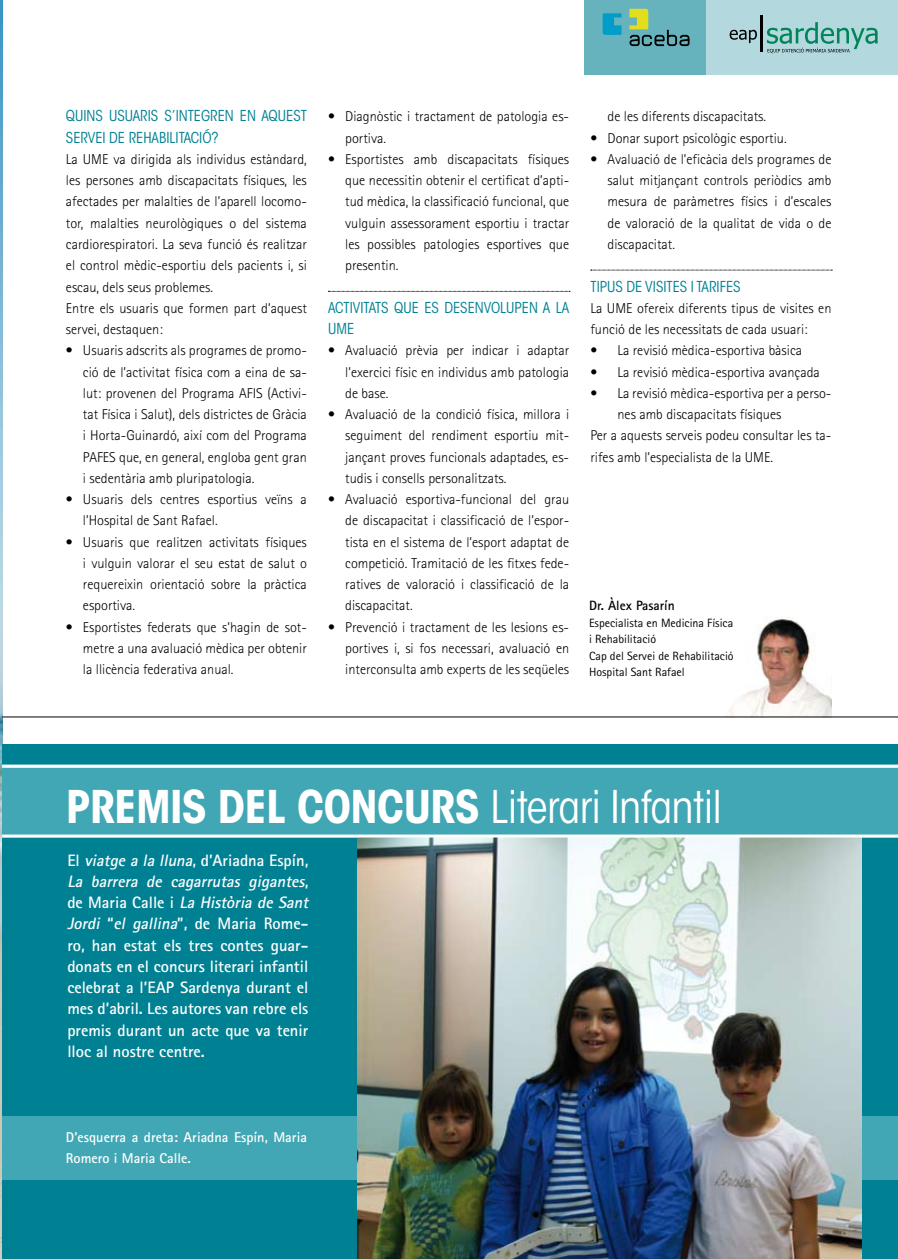
<style>
.page{position:relative;width:898px;height:1259px;background:#fff}
.page>*{position:absolute;margin:0;border:0;box-sizing:border-box;transform-origin:0 0}
.t1{font:700 condensed 44.7px "ITC Avant Garde Std";letter-spacing:-.015em;color:#fff}
.t2{font:700 16.5px/21.3px "Rotis Sans Serif";color:#fff}
.t3{font:condensed 15px/21.3px "ITC Avant Garde Std";color:#008193}
.t4{font:300 14.25px/21.3px "Rotis Sans Serif";color:#000;text-align:justify}
.t5{font:700 14.25px/21.3px "Rotis Sans Serif";color:#fff}
.t6{font:700 13.5px "Rotis Sans Serif";color:#000}
.t7{font:12px/16.5px "Rotis Sans Serif";color:#000}
.s1{font-weight:400}
.s2{font-style:italic}
</style>
<div class="page">
<img style="left:0;top:1px;width:2px;height:1255px">
<img style="left:725px;top:617px;width:106px;height:100px">
<svg style="left:328px;top:291px;width:242px;height:1px"></svg>
<svg style="left:591px;top:270px;width:241px;height:1px"></svg>
<div style="left:2px;top:744px;width:896px;height:515px;background:#008193"></div>
<div style="left:2px;top:765px;width:896px;height:73px;background:#42a7b4"></div>
<div style="left:2px;top:1116px;width:896px;height:64px;background:#42a7b4"></div>
<img style="left:358px;top:837px;width:503px;height:422px">
<hr style="left:2px;top:717px;width:896px;height:1px;background:#000">
<hr style="left:2px;top:765px;width:896px;height:3px;background:#fff">
<hr style="left:2px;top:834px;width:896px;height:3px;background:#fff">
<div style="left:689px;top:0;width:209px;height:75px;background:#b3d9df"></div>
<svg style="left:729px;top:30px;width:28px;height:13px"></svg>
<hr style="left:760px;top:16px;width:2px;height:36px;background:#000">
<svg style="left:767px;top:22px;width:110px;height:31px"></svg>
<div style="left:584px;top:0;width:121px;height:75px;background:#66b3be"></div>
<svg style="left:602px;top:13px;width:19px;height:22px"></svg>
<svg style="left:629px;top:9px;width:60px;height:37px"></svg>
<p class="t3" style="left:66px;top:105px;width:242px">QUINS USUARIS S’INTEGREN EN AQUEST<br>SERVEI DE REHABILITACIÓ?</p>
<p class="t4" style="left:66px;top:148px;width:242px;text-align:left">La UME va dirigida als individus estàndard, les persones amb discapacitats físiques, les afectades per malalties de l’aparell locomo&shy;tor, malalties neurològiques o del sistema cardiorespiratori. La seva funció és realitzar el control mèdic-esportiu dels pacients i, si escau, dels seus problemes.<br>Entre els usuaris que formen part d’aquest servei, destaquen:</p>
<p class="t4" style="left:83px;top:340px;width:225px;text-indent:-17px">• Usuaris adscrits als programes de promo&shy;ció de l’activitat física com a eina de sa&shy;lut: provenen del Programa AFIS (Activi&shy;tat Física i Salut), dels districtes de Gràcia i Horta-Guinardó, així com del Programa PAFES que, en general, engloba gent gran i sedentària amb pluripatologia.</p>
<p class="t4" style="left:83px;top:489px;width:225px;text-indent:-17px">• Usuaris dels centres esportius veïns a l’Hospital de Sant Rafael.</p>
<p class="t4" style="left:83px;top:531px;width:225px;text-indent:-17px">• Usuaris que realitzen activitats físiques i vulguin valorar el seu estat de salut o requereixin orientació sobre la pràctica esportiva.</p>
<p class="t4" style="left:83px;top:616px;width:225px;text-indent:-17px">• Esportistes federats que s’hagin de sot&shy;metre a una avaluació mèdica per obtenir la llicència federativa anual.</p>
<p class="t4" style="left:345px;top:106px;width:225px;text-indent:-17px">• Diagnòstic i tractament de patologia es&shy;portiva.</p>
<p class="t4" style="left:345px;top:148px;width:225px;text-indent:-17px">• Esportistes amb discapacitats físiques que necessitin obtenir el certificat d’apti&shy;tud mèdica, la classificació funcional, que vulguin assessorament esportiu i tractar les possibles patologies esportives que presentin.</p>
<p class="t3" style="left:328px;top:297px;width:242px">ACTIVITATS QUE ES DESENVOLUPEN A LA<br>UME</p>
<p class="t4" style="left:345px;top:340px;width:225px;text-indent:-17px">• Avaluació prèvia per indicar i adaptar l’exercici físic en individus amb patologia de base.</p>
<p class="t4" style="left:345px;top:404px;width:225px;text-indent:-17px">• Avaluació de la condició física, millora i seguiment del rendiment esportiu mit&shy;jançant proves funcionals adaptades, es&shy;tudis i consells personalitzats.</p>
<p class="t4" style="left:345px;top:489px;width:225px;text-indent:-17px">• Avaluació esportiva-funcional del grau de discapacitat i classificació de l’espor&shy;tista en el sistema de l’esport adaptat de competició. Tramitació de les fitxes fede&shy;ratives de valoració i classificació de la discapacitat.</p>
<p class="t4" style="left:345px;top:616px;width:225px;text-indent:-17px">• Prevenció i tractament de les lesions es&shy;portives i, si fos necessari, avaluació en interconsulta amb experts de les seqüeles</p>
<p class="t4" style="left:607px;top:106px;width:160px">de les diferents discapacitats.</p>
<p class="t4" style="left:590px;top:127px;width:198px">• Donar suport psicològic esportiu.</p>
<p class="t4" style="left:607px;top:148px;width:225px;text-indent:-17px">• Avaluació de l’eficàcia dels programes de salut mitjançant controls periòdics amb mesura de paràmetres físics i d’escales de valoració de la qualitat de vida o de discapacitat.</p>
<p class="t3" style="left:590px;top:275px;width:152px">TIPUS DE VISITES I TARIFES</p>
<p class="t4" style="left:590px;top:297px;width:242px">La UME ofereix diferents tipus de visites en funció de les necessitats de cada usuari:</p>
<p class="t4" style="left:590px;top:340px;width:213px">• La revisió mèdica-esportiva bàsica</p>
<p class="t4" style="left:590px;top:361px;width:231px">• La revisió mèdica-esportiva avançada</p>
<p class="t4" style="left:590px;top:382px;width:242px">• La revisió mèdica-esportiva per a perso-</p>
<p class="t4" style="left:617px;top:404px;width:165px">nes amb discapacitats físiques</p>
<p class="t4" style="left:590px;top:425px;width:242px">Per a aquests serveis podeu consultar les ta-</p>
<p class="t4" style="left:590px;top:446px;width:184px">rifes amb l’especialista de la UME.</p>
<p class="t6" style="left:589px;top:597px;width:87px">Dr. Àlex Pasarín</p>
<p class="t7" style="left:589px;top:614px;width:146px">Especialista en Medicina Física i Rehabilitació<br>Cap del Servei de Rehabilitació<br>Hospital Sant Rafael</p>
<h1 class="t1" style="left:66px;top:778px;width:658px">PREMIS DEL CONCURS <span class="s1">LITERARI INFANTIL</span></h1>
<p class="t2" style="left:67px;top:849px;width:246px">El <span class="s2">viatge a la lluna</span>, d’Ariadna Espín, <span class="s2">La barrera de cagarrutas gigantes</span>, d e M a r i a Ca l l e i <span class="s2">La Història de Sant Jordi</span> “<span class="s2">el gallina</span>” , d e M a ri a Ro m e&shy;ro, han estat els tres contes guar&shy;donats en el concurs literari infantil celebrat a l’EAP Sardenya durant el mes d’abril. Les autores van rebre els premis durant un acte que va tenir lloc al nostre centre.</p>
<p class="t5" style="left:66px;top:1126px;width:242px">D’esquerra a dreta: Ariadna Espín, Maria<br>Romero i Maria Calle.</p>
</div>
